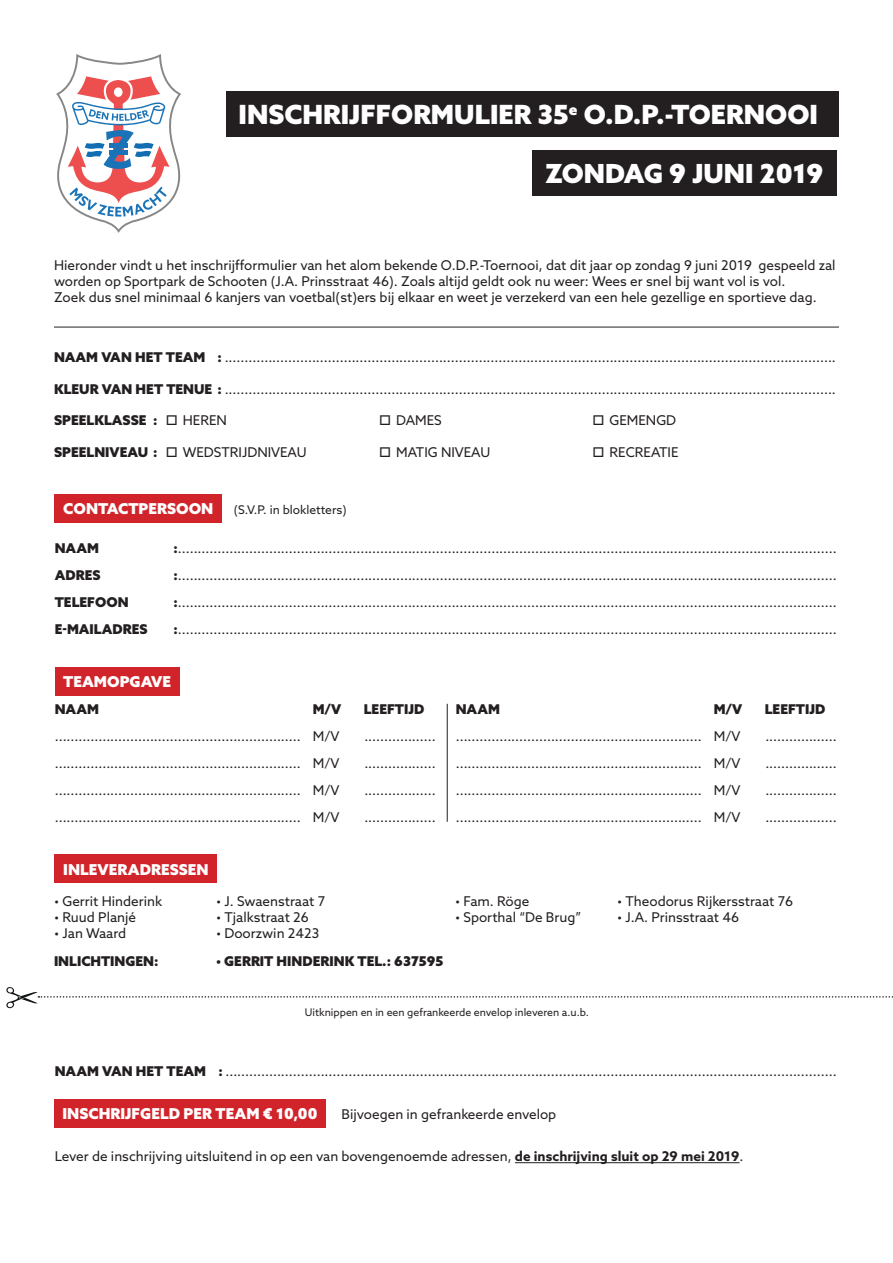
<style>
.page{position:relative;width:893px;height:1263px;background:#fff}
.page>*{position:absolute;margin:0;border:0;box-sizing:border-box;transform-origin:0 0}
.t1{font:900 26.4px "Azo Sans";color:#fff}
.t2{font:900 26.25px "Azo Sans";color:#fff}
.t3{font:900 15px "Azo Sans";color:#fff}
.t4{font:13.5px/16.2px "Azo Sans";color:#231f20}
.t5{font:900 13.5px "Azo Sans";color:#231f20}
.t6{font:12px "Azo Sans";color:#231f20}
.t7{font:10.5px "Azo Sans";color:#231f20}
.s1{font-weight:900}
.s2{font-weight:700}
</style>
<div class="page">
<svg style="left:56px;top:54px;width:125px;height:179px"></svg>
<div style="left:226px;top:91px;width:613px;height:46px;background:#231f20"></div>
<div style="left:532px;top:150px;width:305px;height:46px;background:#231f20"></div>
<hr style="left:54px;top:327px;width:785px;height:1px;background:#231f20">
<svg style="left:6px;top:987px;width:887px;height:21px"></svg>
<div style="left:55px;top:494px;width:167px;height:29px;background:#d1232a"></div>
<div style="left:55px;top:667px;width:125px;height:28px;background:#d1232a"></div>
<div style="left:55px;top:854px;width:162px;height:29px;background:#d1232a"></div>
<hr style="left:515px;top:1162px;width:224px;height:1px;background:#231f20">
<div style="left:54px;top:1099px;width:272px;height:28px;background:#d1232a"></div>
<hr style="left:447px;top:704px;width:1px;height:118px;background:#231f20">
<h1 class="t1" style="left:239px;top:97px;width:581px">INSCHRIJFFORMULIER 35<sup>e</sup> O.D.P.-TOERNOOI</h1>
<h2 class="t2" style="left:545px;top:156px;width:280px">ZONDAG 9 JUNI 2019</h2>
<p class="t4" style="left:54px;top:257px;width:783px">Hieronder vindt u het inschrijfformulier van het alom bekende O.D.P.-Toernooi, dat dit jaar op zondag 9 juni 2019 gespeeld zal worden op Sportpark de Schooten (J.A. Prinsstraat 46). Zoals altijd geldt ook nu weer: Wees er snel bij want vol is vol.<br>Zoek dus snel minimaal 6 kanjers van voetbal(st)ers bij elkaar en weet je verzekerd van een hele gezellige en sportieve dag.</p>
<p class="t4" style="left:54px;top:349px;width:783px"><span class="s1">NAAM VAN HET TEAM :</span> ..........................................................................................................................................................</p>
<p class="t4" style="left:54px;top:381px;width:783px"><span class="s1">KLEUR VAN HET TENUE :</span> ..........................................................................................................................................................</p>
<p class="t5" style="left:54px;top:411px;width:105px">SPEELKLASSE :</p>
<p class="t4" style="left:54px;top:444px;width:254px"><span class="s1">SPEELNIVEAU :</span> □ WEDSTRIJDNIVEAU</p>
<p class="t4" style="left:379px;top:444px;width:113px">□ MATIG NIVEAU</p>
<p class="t4" style="left:592px;top:444px;width:87px">□ RECREATIE</p>
<p class="t4" style="left:166px;top:412px;width:63px">□ HEREN</p>
<p class="t4" style="left:379px;top:412px;width:64px">□ DAMES</p>
<p class="t4" style="left:592px;top:412px;width:85px">□ GEMENGD</p>
<p class="t3" style="left:63px;top:499px;width:152px">CONTACTPERSOON</p>
<p class="t6" style="left:234px;top:502px;width:114px">(S.V.P. in blokletters)</p>
<p class="t5" style="left:55px;top:539px;width:46px">NAAM</p>
<p class="t4" style="left:173px;top:540px;width:665px"><span class="s1">:</span>......................................................................................................................................................................</p>
<p class="t5" style="left:55px;top:566px;width:47px">ADRES</p>
<p class="t4" style="left:173px;top:567px;width:665px"><span class="s1">:</span>......................................................................................................................................................................</p>
<p class="t5" style="left:55px;top:593px;width:75px">TELEFOON</p>
<p class="t4" style="left:173px;top:594px;width:665px"><span class="s1">:</span>......................................................................................................................................................................</p>
<p class="t5" style="left:55px;top:620px;width:94px">E-MAILADRES</p>
<p class="t4" style="left:173px;top:621px;width:665px"><span class="s1">:</span>......................................................................................................................................................................</p>
<p class="t3" style="left:63px;top:672px;width:109px">TEAMOPGAVE</p>
<p class="t5" style="left:55px;top:700px;width:46px">NAAM</p>
<p class="t5" style="left:313px;top:700px;width:30px">M/V</p>
<p class="t5" style="left:364px;top:700px;width:62px">LEEFTIJD</p>
<p class="t4" style="left:55px;top:728px;width:286px">.............................................................. M/V</p>
<p class="t4" style="left:364px;top:728px;width:73px">..................</p>
<p class="t4" style="left:55px;top:755px;width:286px">.............................................................. M/V</p>
<p class="t4" style="left:364px;top:755px;width:73px">..................</p>
<p class="t4" style="left:55px;top:782px;width:286px">.............................................................. M/V</p>
<p class="t4" style="left:364px;top:782px;width:73px">..................</p>
<p class="t4" style="left:55px;top:809px;width:286px">.............................................................. M/V</p>
<p class="t4" style="left:364px;top:809px;width:73px">..................</p>
<p class="t5" style="left:456px;top:700px;width:46px">NAAM</p>
<p class="t5" style="left:714px;top:700px;width:30px">M/V</p>
<p class="t5" style="left:765px;top:700px;width:62px">LEEFTIJD</p>
<p class="t4" style="left:456px;top:728px;width:286px">.............................................................. M/V</p>
<p class="t4" style="left:765px;top:728px;width:73px">..................</p>
<p class="t4" style="left:456px;top:755px;width:286px">.............................................................. M/V</p>
<p class="t4" style="left:765px;top:755px;width:73px">..................</p>
<p class="t4" style="left:456px;top:782px;width:286px">.............................................................. M/V</p>
<p class="t4" style="left:765px;top:782px;width:73px">..................</p>
<p class="t4" style="left:456px;top:809px;width:286px">.............................................................. M/V</p>
<p class="t4" style="left:765px;top:809px;width:73px">..................</p>
<p class="t3" style="left:63px;top:859px;width:147px">INLEVERADRESSEN</p>
<p class="t4" style="left:54px;top:892px;width:110px">• Gerrit Hinderink</p>
<p class="t4" style="left:216px;top:892px;width:111px">• J. Swaenstraat 7</p>
<p class="t4" style="left:54px;top:909px;width:84px">• Ruud Planjé</p>
<p class="t4" style="left:216px;top:909px;width:94px">• Tjalkstraat 26</p>
<p class="t4" style="left:54px;top:925px;width:74px">• Jan Waard</p>
<p class="t4" style="left:216px;top:925px;width:105px">• Doorzwin 2423</p>
<p class="t5" style="left:54px;top:952px;width:106px">INLICHTINGEN:</p>
<p class="t5" style="left:216px;top:952px;width:229px">• GERRIT HINDERINK TEL.: 637595</p>
<p class="t4" style="left:455px;top:892px;width:76px">• Fam. Röge</p>
<p class="t4" style="left:617px;top:892px;width:178px">• Theodorus Rijkersstraat 76</p>
<p class="t4" style="left:455px;top:909px;width:128px">• Sporthal “De Brug”</p>
<p class="t4" style="left:617px;top:909px;width:124px">• J.A. Prinsstraat 46</p>
<p class="t7" style="left:305px;top:1006px;width:286px">Uitknippen en in een gefrankeerde envelop inleveren a.u.b.</p>
<p class="t4" style="left:55px;top:1062px;width:783px"><span class="s1">NAAM VAN HET TEAM :</span> ..........................................................................................................................................................</p>
<p class="t3" style="left:63px;top:1103px;width:256px">INSCHRIJFGELD PER TEAM € 10,00</p>
<p class="t4" style="left:342px;top:1106px;width:216px">Bijvoegen in gefrankeerde envelop</p>
<p class="t4" style="left:55px;top:1148px;width:690px">Lever de inschrijving uitsluitend in op een van bovengenoemde adressen, <span class="s2">de inschrijving sluit op 29 mei 2019</span>.</p>
</div>
